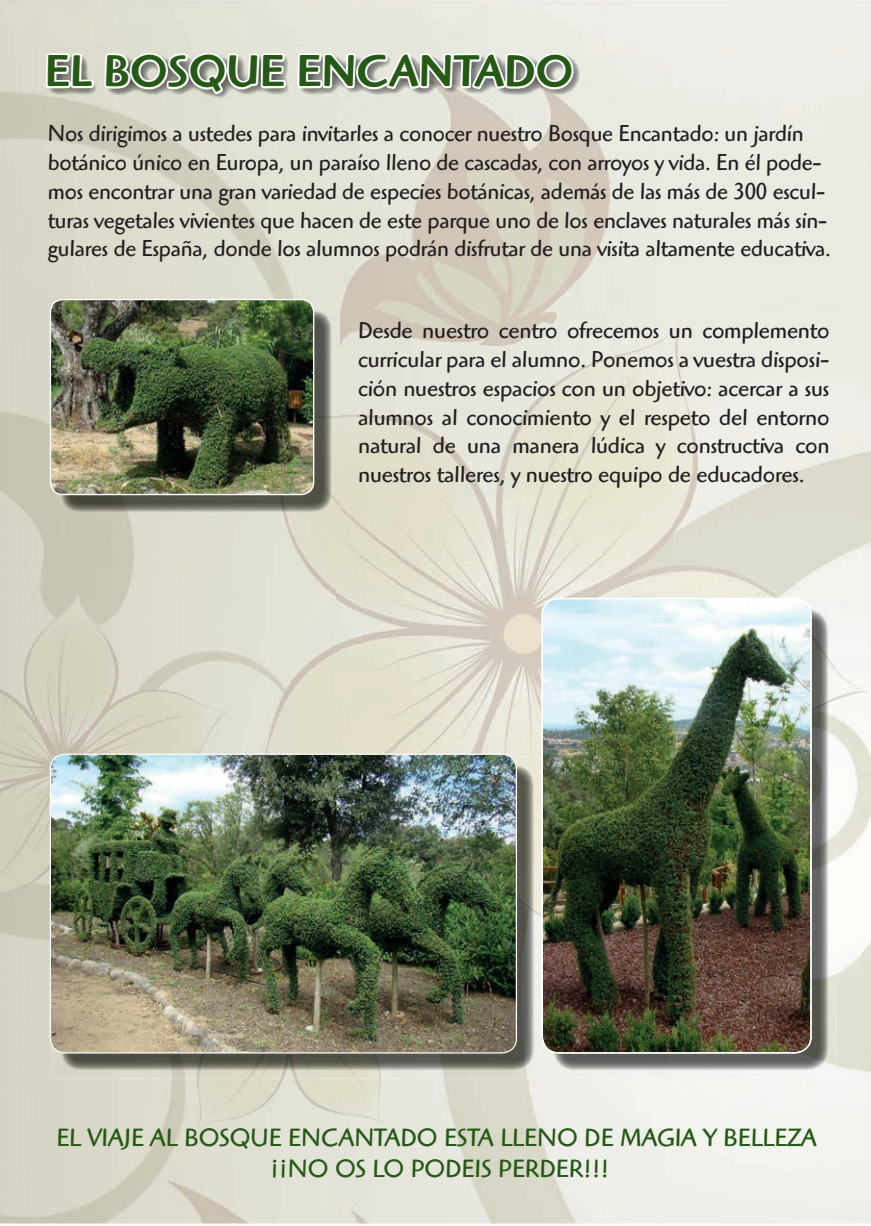
<style>
.page{position:relative;width:871px;height:1226px;background:#fff}
.page>*{position:absolute;margin:0;border:0;box-sizing:border-box;transform-origin:0 0}
.t1{font:500 46px "Highlander Std";color:#255915}
.t2{font:26px/31.2px "Highlander Std";color:#255915;text-align:center}
.t3{font:24px/28.8px "Highlander Std";letter-spacing:-.005em;color:#231f20;scale:.95 1}
.t4{font:24px/28.8px "Highlander Std";letter-spacing:-.005em;color:#231f20;text-align:justify;scale:.96 1}
</style>
<div class="page">
<img style="left:0;top:0;width:671px;height:338px">
<img style="left:671px;top:0;width:199px;height:610px">
<img style="left:0;top:338px;width:66px;height:885px">
<img style="left:336px;top:338px;width:336px;height:272px">
<img style="left:66px;top:520px;width:270px;height:233px">
<img style="left:335px;top:610px;width:206px;height:146px">
<img style="left:806px;top:610px;width:64px;height:613px">
<img style="left:66px;top:1053px;width:740px;height:170px">
<img style="left:39px;top:46px;width:548px;height:62px">
<svg style="left:44px;top:0;width:52px;height:92px"></svg>
<svg style="left:102px;top:50px;width:31px;height:41px"></svg>
<div style="left:130px;top:53px;width:38px;height:36px;border:4px solid #fff;border-radius:50%"></div>
<div style="left:136px;top:58px;width:26px;height:26px;border:4px solid #fff;border-radius:50%"></div>
<svg style="left:165px;top:0;width:123px;height:104px"></svg>
<svg style="left:295px;top:0;width:243px;height:92px"></svg>
<div style="left:535px;top:53px;width:38px;height:36px;border:4px solid #fff;border-radius:50%"></div>
<div style="left:542px;top:58px;width:25px;height:26px;border:4px solid #fff;border-radius:50%"></div>
<img style="left:544px;top:601px;width:292px;height:477px">
<img style="left:541px;top:598px;width:270px;height:455px">
<img style="left:53px;top:302px;width:286px;height:218px">
<img style="left:50px;top:299px;width:263px;height:195px">
<div style="left:50px;top:299px;width:264px;height:196px;border:1px solid #fff;border-radius:13px"></div>
<img style="left:53px;top:756px;width:489px;height:322px">
<img style="left:541px;top:756px;width:1px;height:283px">
<img style="left:51px;top:754px;width:465px;height:298px">
<div style="left:50px;top:753px;width:467px;height:300px;border:1px solid #fff;border-radius:15px"></div>
<h1 class="t1" style="left:45px;top:45px;width:529px">EL BOSQUE ENCANTADO</h1>
<p class="t3" style="left:48px;top:119px;width:825px">Nos dirigimos a ustedes para invitarles a conocer nuestro Bosque Encantado: un jardín botánico único en Europa, un paraíso lleno de cascadas, con arroyos y vida. En él pode&shy;mos encontrar una gran variedad de especies botánicas, además de las más de 300 escul&shy;turas vegetales vivientes que hacen de este parque uno de los enclaves naturales más sin&shy;gulares de España, donde los alumnos podrán disfrutar de una visita altamente educativa.</p>
<p class="t4" style="left:358px;top:316px;width:492px">Desde nuestro centro ofrecemos un complemento curricular para el alumno. Ponemos a vuestra disposi&shy;ción nuestros espacios con un objetivo: acercar a sus alumnos al conocimiento y el respeto del entorno natural de una manera lúdica y constructiva con nuestros talleres, y nuestro equipo de educadores.</p>
<p class="t2" style="left:56px;top:1121px;width:761px">EL VIAJE AL BOSQUE ENCANTADO ESTA LLENO DE MAGIA Y BELLEZA ¡¡NO OS LO PODEIS PERDER!!!</p>
</div>
